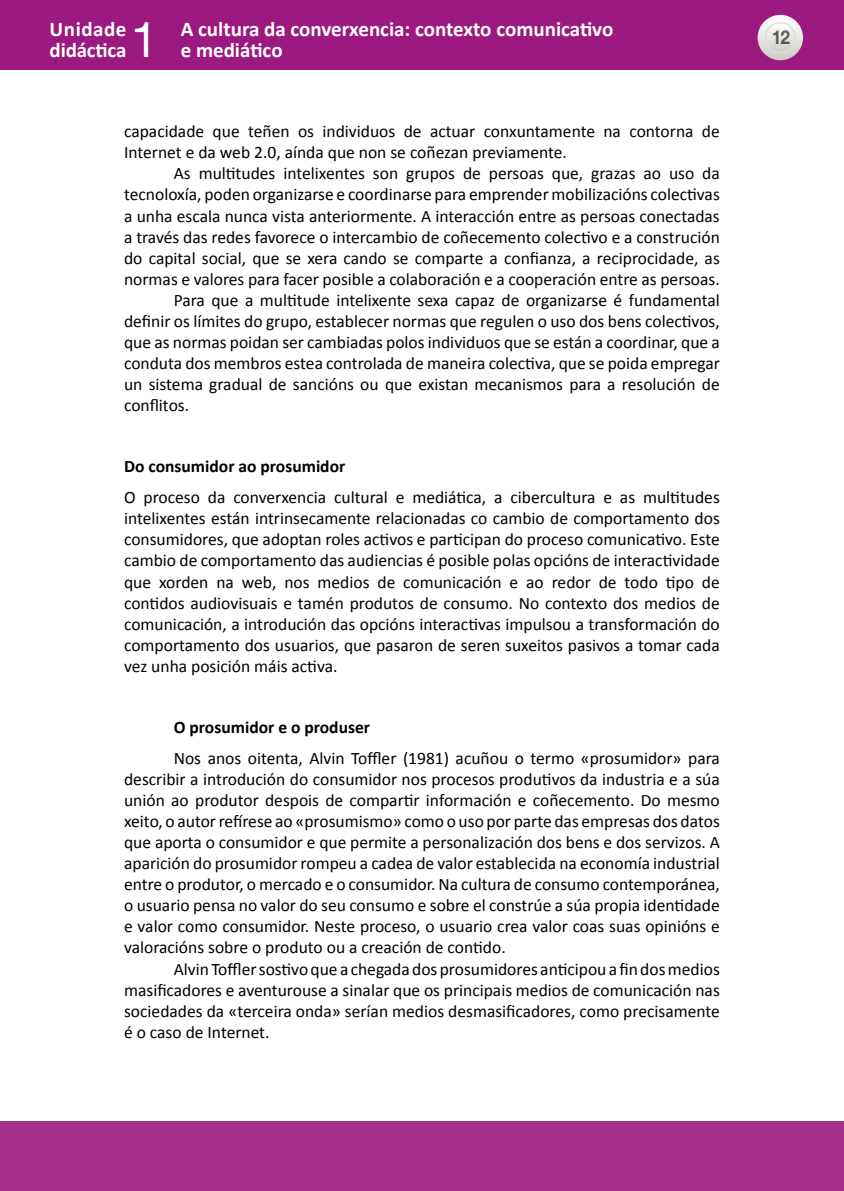
<style>
.page{position:relative;width:844px;height:1191px;background:#fff}
.page>*{position:absolute;margin:0;border:0;box-sizing:border-box;transform-origin:0 0}
.t1{font:49px "Helvetica Neue LT Std";color:#fff}
.t2{font:700 21px/21px "Calibri";color:#fff}
.t3{font:700 19.25px "Helvetica Neue LT Std";color:#000;scale:.9 1}
.TXTO{font:17.5px/21px "Calibri";color:#000;text-align:justify}
.TXTO_sin_SANGRE{font:17.5px/21px "Calibri";color:#000;text-align:justify}
._1º_Epigrafe{font:700 17.5px "Calibri";color:#000}
._2º_Epigrafe{font:700 17.5px "Calibri";color:#000}
</style>
<div class="page">
<div style="left:0;top:0;width:843px;height:69px;background:#9c1a7f"></div>
<svg style="left:757px;top:15px;width:45px;height:45px"></svg>
<svg style="left:765px;top:23px;width:29px;height:29px"></svg>
<div style="left:764px;top:22px;width:31px;height:31px;border:1px solid #dfdeda;border-radius:50%"></div>
<div style="left:0;top:1121px;width:843px;height:70px;background:#a6318c"></div>
<p class="t2" style="left:50px;top:19px;width:78px">Unidade didáctica</p>
<h1 class="t1" style="left:131px;top:11px;width:29px">1</h1>
<p class="t2" style="left:181px;top:19px;width:434px">A cultura da converxencia: contexto comunicativo e mediático</p>
<p class="t3" style="left:770px;top:26px;width:23px">12</p>
<p class="TXTO" style="left:124px;top:121px;width:597px">capacidade que teñen os individuos de actuar conxuntamente na contorna de<br>Internet e da web 2.0, aínda que non se coñezan previamente.</p>
<p class="TXTO" style="left:124px;top:163px;width:597px;text-indent:50px">As multitudes intelixentes son grupos de persoas que, grazas ao uso da tecnoloxía, poden organizarse e coordinarse para emprender mobilizacións colectivas a unha escala nunca vista anteriormente. A interacción entre as persoas conectadas a través das redes favorece o intercambio de coñecemento colectivo e a construción do capital social, que se xera cando se comparte a confianza, a reciprocidade, as normas e valores para facer posible a colaboración e a cooperación entre as persoas.</p>
<p class="TXTO" style="left:124px;top:290px;width:597px;text-indent:50px">Para que a multitude intelixente sexa capaz de organizarse é fundamental definir os límites do grupo, establecer normas que regulen o uso dos bens colectivos, que as normas poidan ser cambiadas polos individuos que se están a coordinar, que a conduta dos membros estea controlada de maneira colectiva, que se poida empregar un sistema gradual de sancións ou que existan mecanismos para a resolución de conflitos.</p>
<p class="_1º_Epigrafe" style="left:124px;top:455px;width:223px">Do consumidor ao prosumidor</p>
<p class="TXTO_sin_SANGRE" style="left:124px;top:487px;width:597px">O proceso da converxencia cultural e mediática, a cibercultura e as multitudes intelixentes están intrinsecamente relacionadas co cambio de comportamento dos consumidores, que adoptan roles activos e participan do proceso comunicativo. Este cambio de comportamento das audiencias é posible polas opcións de interactividade que xorden na web, nos medios de comunicación e ao redor de todo tipo de contidos audiovisuais e tamén produtos de consumo. No contexto dos medios de comunicación, a introdución das opcións interactivas impulsou a transformación do comportamento dos usuarios, que pasaron de seren suxeitos pasivos a tomar cada vez unha posición máis activa.</p>
<p class="_2º_Epigrafe" style="left:174px;top:715px;width:198px">O prosumidor e o produser</p>
<p class="TXTO" style="left:124px;top:747px;width:597px;text-indent:50px">Nos anos oitenta, Alvin Toffler (1981) acuñou o termo «prosumidor» para describir a introdución do consumidor nos procesos produtivos da industria e a súa unión ao produtor despois de compartir información e coñecemento. Do mesmo xeito, o autor refírese ao «prosumismo» como o uso por parte das empresas dos datos que aporta o consumidor e que permite a personalización dos bens e dos servizos. A aparición do prosumidor rompeu a cadea de valor establecida na economía industrial entre o produtor, o mercado e o consumidor. Na cultura de consumo contemporánea, o usuario pensa no valor do seu consumo e sobre el constrúe a súa propia identidade e valor como consumidor. Neste proceso, o usuario crea valor coas suas opinións e valoracións sobre o produto ou a creación de contido.</p>
<p class="TXTO" style="left:124px;top:958px;width:597px;text-indent:50px">Alvin Toffler sostivo que a chegada dos prosumidores anticipou a fin dos medios masificadores e aventurouse a sinalar que os principais medios de comunicación nas sociedades da «terceira onda» serían medios desmasificadores, como precisamente é o caso de Internet.</p>
</div>
